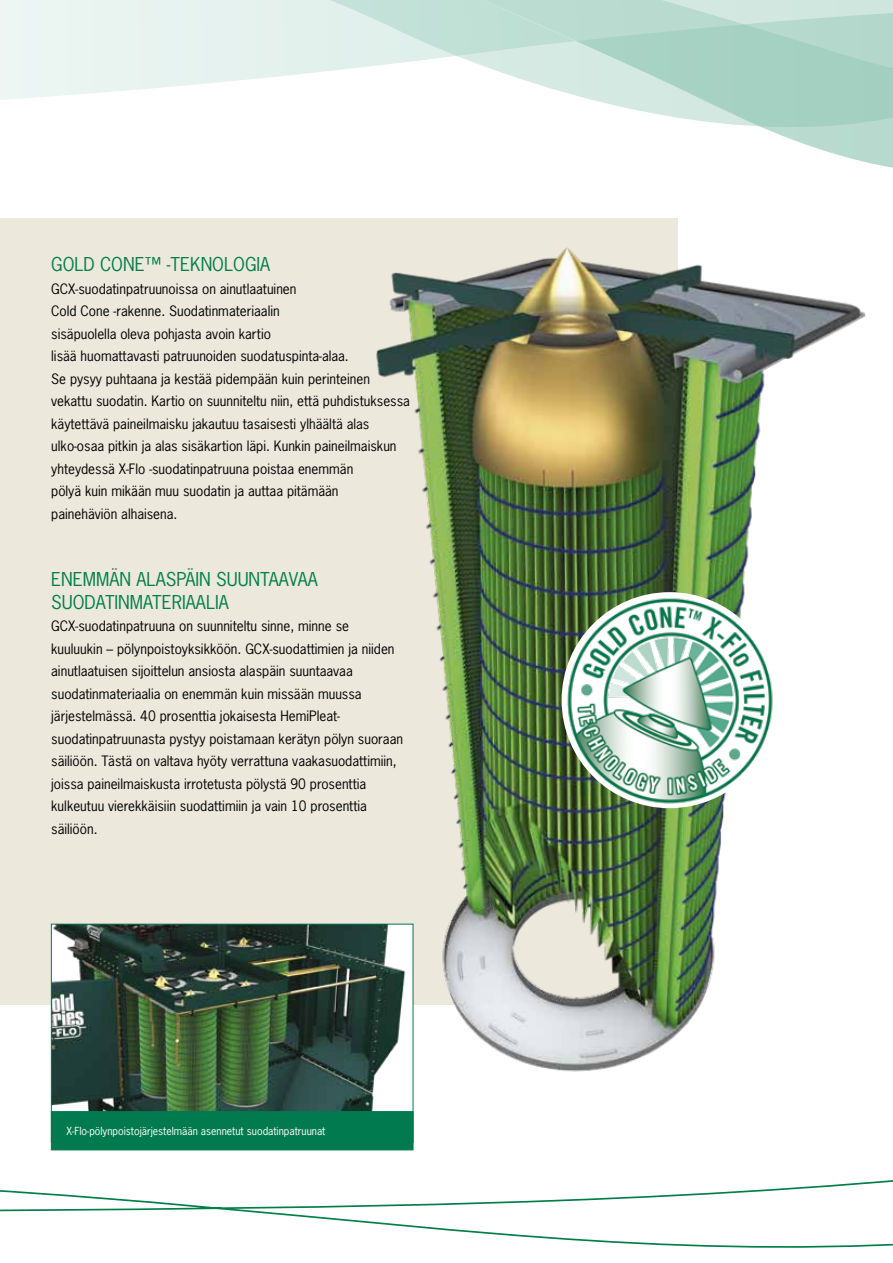
<style>
.page{position:relative;width:893px;height:1263px;background:#fff}
.page>*{position:absolute;margin:0;border:0;box-sizing:border-box;transform-origin:0 0}
.t1{font:18px/22.5px "News Gothic Std";color:#007e48}
.t2{font:13.5px/22.5px "News Gothic Std";color:#000}
.t3{font:10.5px "News Gothic Std";color:#fff}
</style>
<div class="page">
<div style="left:0;top:218px;width:677px;height:786px;background:#ece8dc"></div>
<svg style="left:0;top:1124px;width:893px;height:124px"></svg>
<svg style="left:0;top:0;width:893px;height:100px;background:#d3e8e1"></svg>
<img style="left:271px;top:85px;width:622px;height:1085px">
<img style="left:564px;top:592px;width:214px;height:216px">
<img style="left:53px;top:926px;width:358px;height:185px">
<div style="left:51px;top:1111px;width:362px;height:39px;background:#007a4e"></div>
<h1 class="t1" style="left:51px;top:253px;width:221px">GOLD CONE™ -TEKNOLOGIA</h1>
<p class="t2" style="left:51px;top:277px;width:360px">GCX-suodatinpatruunoissa on ainutlaatuinen<br>Cold Cone -rakenne. Suodatinmateriaalin<br>sisäpuolella oleva pohjasta avoin kartio<br>lisää huomattavasti patruunoiden suodatuspinta-alaa.<br>Se pysyy puhtaana ja kestää pidempään kuin perinteinen vekattu suodatin. Kartio on suunniteltu niin, että puhdistuksessa käytettävä paineilmaisku jakautuu tasaisesti ylhäältä alas ulko-osaa pitkin ja alas sisäkartion läpi. Kunkin paineilmaiskun yhteydessä X-Flo -suodatinpatruuna poistaa enemmän<br>pölyä kuin mikään muu suodatin ja auttaa pitämään<br>painehäviön alhaisena.</p>
<h1 class="t1" style="left:51px;top:568px;width:268px">ENEMMÄN ALASPÄIN SUUNTAAVAA<br>SUODATINMATERIAALIA</h1>
<p class="t2" style="left:51px;top:615px;width:353px">GCX-suodatinpatruuna on suunniteltu sinne, minne se kuuluukin – pölynpoistoyksikköön. GCX-suodattimien ja niiden ainutlaatuisen sijoittelun ansiosta alaspäin suuntaavaa suodatinmateriaalia on enemmän kuin missään muussa järjestelmässä. 40 prosenttia jokaisesta HemiPleat&shy;suodatinpatruunasta pystyy poistamaan kerätyn pölyn suoraan säiliöön. Tästä on valtava hyöty verrattuna vaakasuodattimiin, joissa paineilmaiskusta irrotetusta pölystä 90 prosenttia kulkeutuu vierekkäisiin suodattimiin ja vain 10 prosenttia säiliöön.</p>
<p class="t3" style="left:67px;top:1124px;width:260px">X-Flo-pölynpoistojärjestelmään asennetut suodatinpatruunat</p>
</div>
